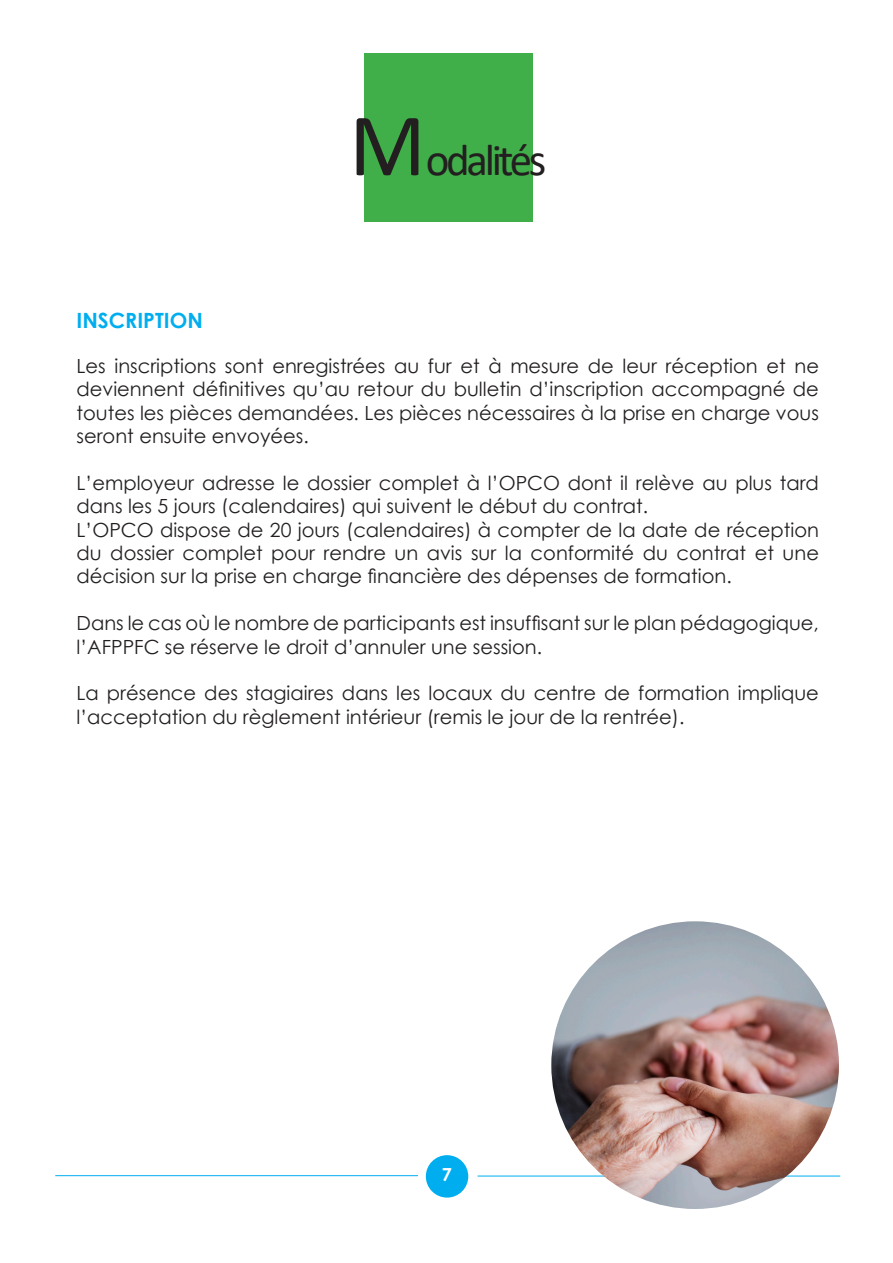
<style>
.page{position:relative;width:893px;height:1263px;background:#fff}
.page>*{position:absolute;margin:0;border:0;box-sizing:border-box;transform-origin:0 0}
.t1{font:45px "Calibri";letter-spacing:-.075em;color:#231f20}
.t2{font:700 21px "Century Gothic";color:#00aeef}
.t3{font:19.5px/23.4px "Century Gothic";color:#231f20}
.t4{font:700 18px "Century Gothic";color:#fff}
.s1{font-size:90px}
</style>
<div class="page">
<hr style="left:55px;top:1175px;width:363px;height:1px;background:#00aeef">
<div style="left:426px;top:1155px;width:42px;height:42px;background:#00aeef;border-radius:50%"></div>
<hr style="left:477px;top:1176px;width:363px;height:1px;background:#00aeef">
<div style="left:364px;top:53px;width:169px;height:169px;background:#40ae49"></div>
<img style="left:551px;top:921px;width:288px;height:288px;border-radius:144px">
<p class="t1" style="left:349px;top:129px;width:199px"><span class="s1">M</span>odalités</p>
<p class="t2" style="left:77px;top:304px;width:128px">INSCRIPTION</p>
<p class="t3" style="left:77px;top:354px;width:744px;text-align:justify">Les inscriptions sont enregistrées au fur et à mesure de leur réception et ne deviennent définitives qu’au retour du bulletin d’inscription accompagné de toutes les pièces demandées. Les pièces nécessaires à la prise en charge vous seront ensuite envoyées.</p>
<p class="t3" style="left:77px;top:471px;width:744px">L’employeur adresse le dossier complet à l’OPCO dont il relève au plus tard dans les 5 jours (calendaires) qui suivent le début du contrat.</p>
<p class="t3" style="left:77px;top:517px;width:744px;text-align:justify">L’OPCO dispose de 20 jours (calendaires) à compter de la date de réception du dossier complet pour rendre un avis sur la conformité du contrat et une décision sur la prise en charge financière des dépenses de formation.</p>
<p class="t3" style="left:77px;top:611px;width:744px">Dans le cas où le nombre de participants est insuffisant sur le plan pédagogique, l’AFPPFC se réserve le droit d’annuler une session.</p>
<p class="t3" style="left:77px;top:681px;width:744px">La présence des stagiaires dans les locaux du centre de formation implique l’acceptation du règlement intérieur (remis le jour de la rentrée).</p>
<p class="t4" style="left:442px;top:1161px;width:12px">7</p>
</div>
